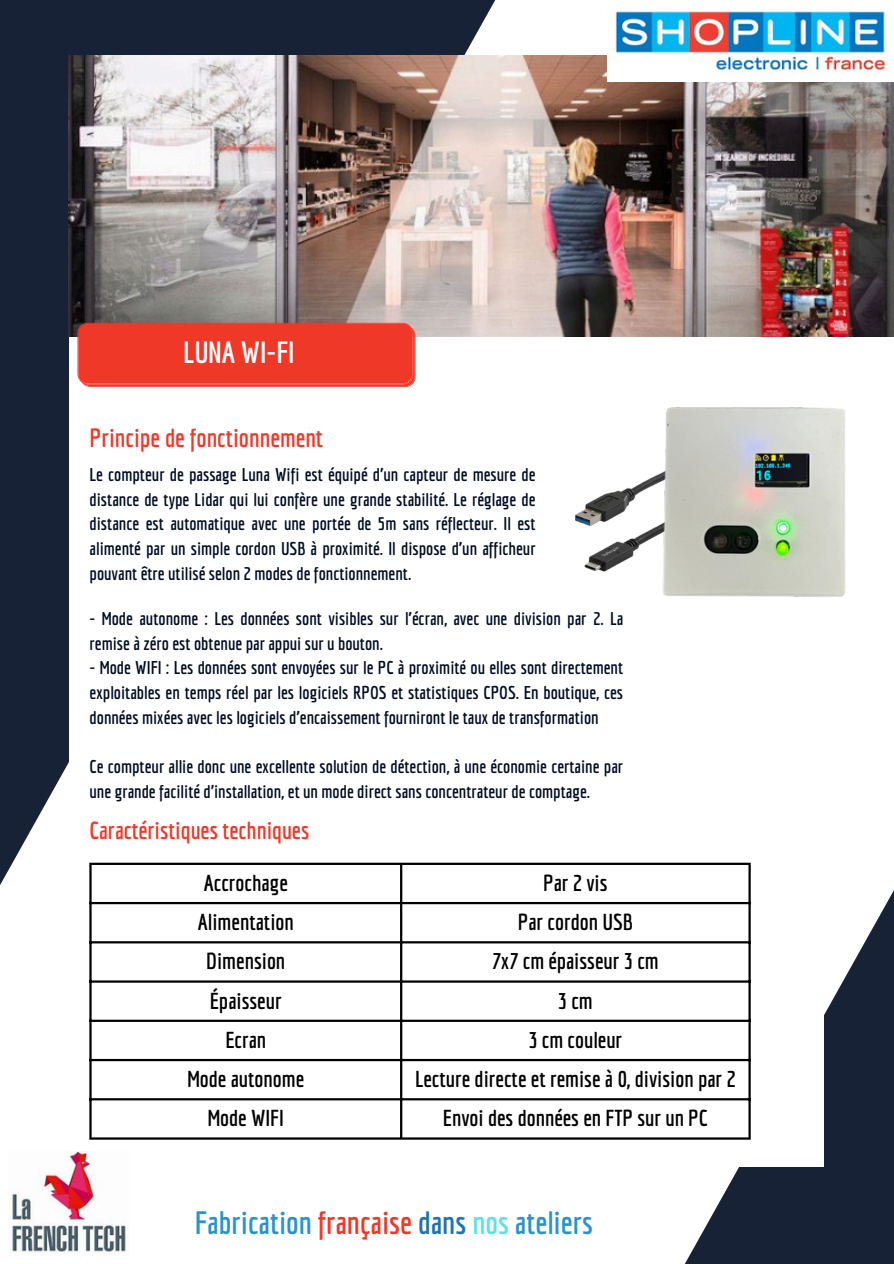
<style>
.page{position:relative;width:894px;height:1264px;background:#fff}
.page>*{position:absolute;margin:0;border:0;box-sizing:border-box;transform-origin:0 0}
.t1{font:700 31.5px "Economica";color:#2a93cc}
.t2{font:700 30px "Economica";color:#fff}
.t3{font:700 25.5px "Economica";color:#f03829}
.t4{font:700 24px "Economica";color:#f03829}
.t5{font:700 22.5px "Economica";color:#000}
.t6{font:700 18px/24.8px "Economica";color:#000c22}
.s1{color:#f03829}
.s2{color:#1d73b3}
.s3{color:#5ce1e6}
</style>
<div class="page">
<div style="left:0;top:0;width:495px;height:885px;background:#182236"></div>
<svg style="left:685px;top:892px;width:208px;height:371px;fill:#182236"></svg>
<div style="left:69px;top:81px;width:755px;height:1085px;background:#fff"></div>
<img style="left:69px;top:56px;width:824px;height:280px">
<img style="left:607px;top:11px;width:286px;height:70px">
<svg style="left:77px;top:323px;width:338px;height:64px;background:#ef3b2c"></svg>
<img style="left:8px;top:1151px;width:118px;height:103px">
<hr style="left:89px;top:865px;width:3px;height:272px;background:#000">
<hr style="left:400px;top:865px;width:2px;height:272px;background:#000">
<hr style="left:748px;top:865px;width:2px;height:272px;background:#000">
<hr style="left:89px;top:862px;width:661px;height:3px;background:#000">
<hr style="left:89px;top:902px;width:661px;height:2px;background:#000">
<hr style="left:89px;top:941px;width:661px;height:2px;background:#000">
<hr style="left:89px;top:980px;width:661px;height:2px;background:#000">
<hr style="left:89px;top:1019px;width:661px;height:2px;background:#000">
<hr style="left:89px;top:1058px;width:661px;height:3px;background:#000">
<hr style="left:89px;top:1098px;width:661px;height:2px;background:#000">
<hr style="left:89px;top:1137px;width:661px;height:2px;background:#000">
<img style="left:575px;top:490px;width:47px;height:82px">
<img style="left:622px;top:336px;width:270px;height:261px">
<p class="t2" style="left:183px;top:335px;width:113px">LUNA WI-FI</p>
<p class="t3" style="left:90px;top:423px;width:235px">Principe de fonctionnement</p>
<h2 class="t6" style="left:90px;top:461px;width:447px;text-align:justify">Le compteur de passage Luna Wifi est équipé d’un capteur de mesure de distance de type Lidar qui lui confère une grande stabilité. Le réglage de distance est automatique avec une portée de 5m sans réflecteur. Il est alimenté par un simple cordon USB à proximité. Il dispose d’un afficheur pouvant être utilisé selon 2 modes de fonctionnement.</h2>
<p class="t6" style="left:90px;top:605px;width:535px">- Mode autonome : Les données sont visibles sur l’écran, avec une division par 2. La remise à zéro est obtenue par appui sur u bouton.</p>
<p class="t6" style="left:90px;top:655px;width:535px;text-align:justify">- Mode WIFI : Les données sont envoyées sur le PC à proximité ou elles sont directement exploitables en temps réel par les logiciels RPOS et statistiques CPOS. En boutique, ces données mixées avec les logiciels d’encaissement fourniront le taux de transformation</p>
<p class="t6" style="left:90px;top:754px;width:535px">Ce compteur allie donc une excellente solution de détection, à une économie certaine par une grande facilité d’installation, et un mode direct sans concentrateur de comptage.</p>
<p class="t4" style="left:90px;top:816px;width:221px">Caractéristiques techniques</p>
<h3 class="t5" style="left:204px;top:869px;width:86px">Accrochage</h3>
<p class="t5" style="left:543px;top:869px;width:66px">Par 2 vis</p>
<p class="t5" style="left:198px;top:908px;width:97px">Alimentation</p>
<p class="t5" style="left:518px;top:908px;width:116px">Par cordon USB</p>
<p class="t5" style="left:206px;top:948px;width:80px">Dimension</p>
<p class="t5" style="left:492px;top:948px;width:168px">7x7 cm épaisseur 3 cm</p>
<h3 class="t5" style="left:210px;top:987px;width:73px">Épaisseur</h3>
<p class="t5" style="left:557px;top:987px;width:36px">3cm</p>
<p class="t5" style="left:225px;top:1026px;width:42px">Ecran</p>
<p class="t5" style="left:528px;top:1026px;width:95px">3 cm couleur</p>
<p class="t5" style="left:187px;top:1065px;width:118px">Mode autonome</p>
<p class="t5" style="left:415px;top:1065px;width:322px">Lecture directe et remise à 0, division par 2</p>
<p class="t5" style="left:208px;top:1104px;width:78px">Mode WIFI</p>
<p class="t5" style="left:443px;top:1104px;width:266px">Envoi des données en FTP sur un PC</p>
<p class="t1" style="left:195px;top:1204px;width:399px">Fabrication <span class="s1">française</span> <span class="s2">dans</span> <span class="s3">nos</span> ateliers</p>
</div>
